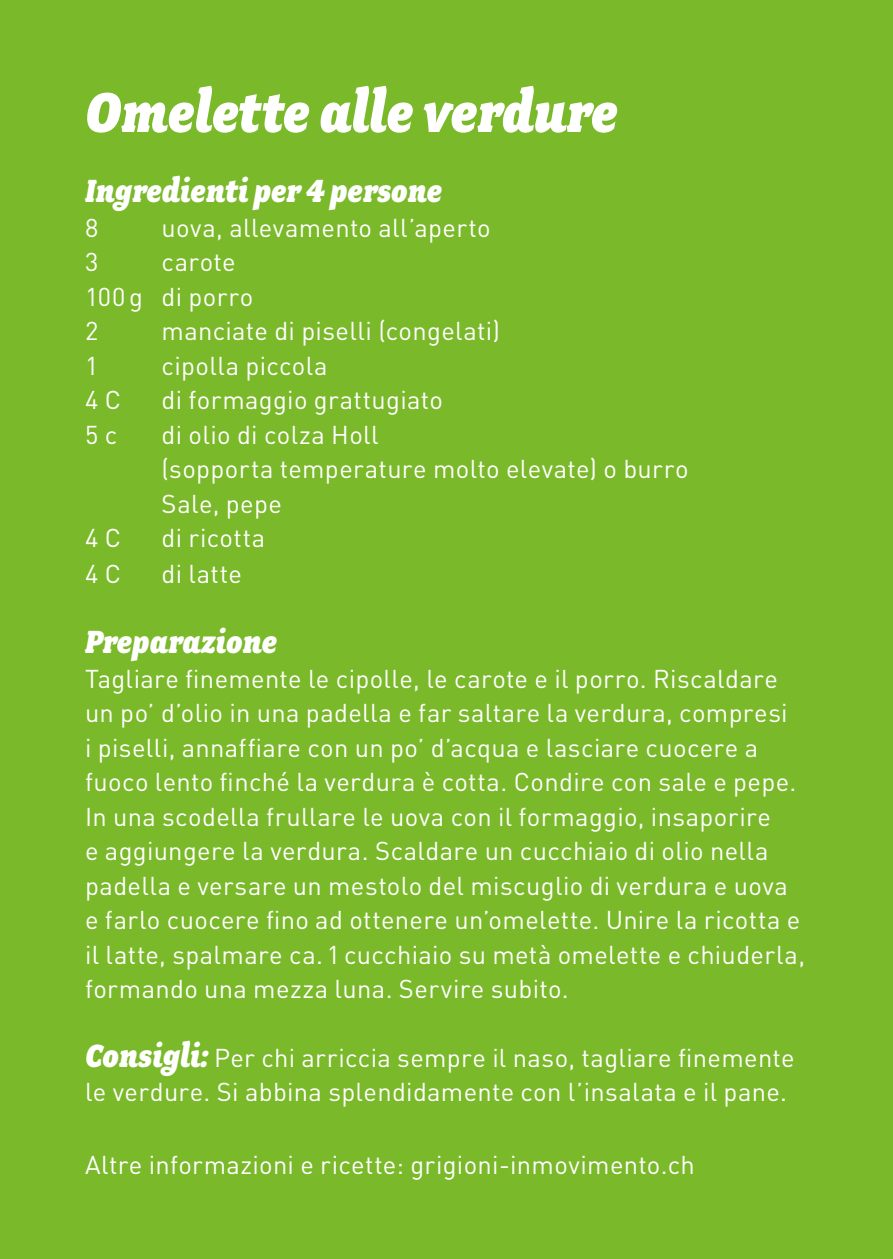
<style>
.page{position:relative;width:893px;height:1259px;background:#7ab929}
.page>*{position:absolute;margin:0;border:0;box-sizing:border-box;transform-origin:0 0}
.t1{font:italic 900 63px "Fairplex Narrow";color:#fff}
.t2{font:italic 900 36px "Fairplex Narrow";color:#fff}
.t3{font:25.5px/34.5px "DIN";letter-spacing:.015em;color:#fff}
.s1{font-family:"Fairplex Narrow";font-weight:900;font-style:italic;font-size:36px}
</style>
<div class="page">
<h1 class="t1" style="left:85px;top:76px;width:534px">Omelette alle verdure</h1>
<h2 class="t2" style="left:85px;top:170px;width:359px">Ingredienti per 4 persone</h2>
<p class="t3" style="left:85px;top:210px;width:15px">8</p>
<p class="t3" style="left:162px;top:210px;width:331px">uova, allevamento all’aperto</p>
<p class="t3" style="left:85px;top:244px;width:15px">3</p>
<p class="t3" style="left:85px;top:244px;width:170px;text-indent:77px">carote<br>100 g di porro<br>2</p>
<p class="t3" style="left:162px;top:313px;width:340px">manciate di piselli (congelati)</p>
<p class="t3" style="left:85px;top:348px;width:15px">1</p>
<p class="t3" style="left:162px;top:348px;width:168px">cipolla piccola</p>
<p class="t3" style="left:85px;top:382px;width:37px">4 C</p>
<p class="t3" style="left:162px;top:382px;width:283px">di formaggio grattugiato</p>
<p class="t3" style="left:85px;top:417px;width:34px">5 c</p>
<p class="t3" style="left:162px;top:417px;width:528px">di olio di colza Holl<br>(sopporta temperature molto elevate) o burro<br>Sale, pepe</p>
<p class="t3" style="left:85px;top:520px;width:37px">4 C</p>
<p class="t3" style="left:162px;top:520px;width:105px">di ricotta</p>
<p class="t3" style="left:85px;top:556px;width:37px">4 C</p>
<p class="t3" style="left:162px;top:556px;width:82px">di latte</p>
<h2 class="t2" style="left:85px;top:621px;width:194px">Preparazione</h2>
<p class="t3" style="left:85px;top:661px;width:721px">Tagliare finemente le cipolle, le carote e il porro. Riscaldare un po’ d’olio in una padella e far saltare la verdura, compresi<br>i piselli, annaffiare con un po’ d’acqua e lasciare cuocere a fuoco lento finché la verdura è cotta. Condire con sale e pepe.<br>In una scodella frullare le uova con il formaggio, insaporire<br>e aggiungere la verdura. Scaldare un cucchiaio di olio nella padella e versare un mestolo del miscuglio di verdura e uova e farlo cuocere fino ad ottenere un’omelette. Unire la ricotta e il latte, spalmare ca. 1 cucchiaio su metà omelette e chiuderla, formando una mezza luna. Servire subito.</p>
<p class="t3" style="left:85px;top:1040px;width:711px"><span class="s1">Consigli:</span> Per chi arriccia sempre il naso, tagliare finemente le verdure. Si abbina splendidamente con l’insalata e il pane.</p>
<p class="t3" style="left:85px;top:1147px;width:611px">Altre informazioni e ricette: grigioni-inmovimento.ch</p>
</div>
